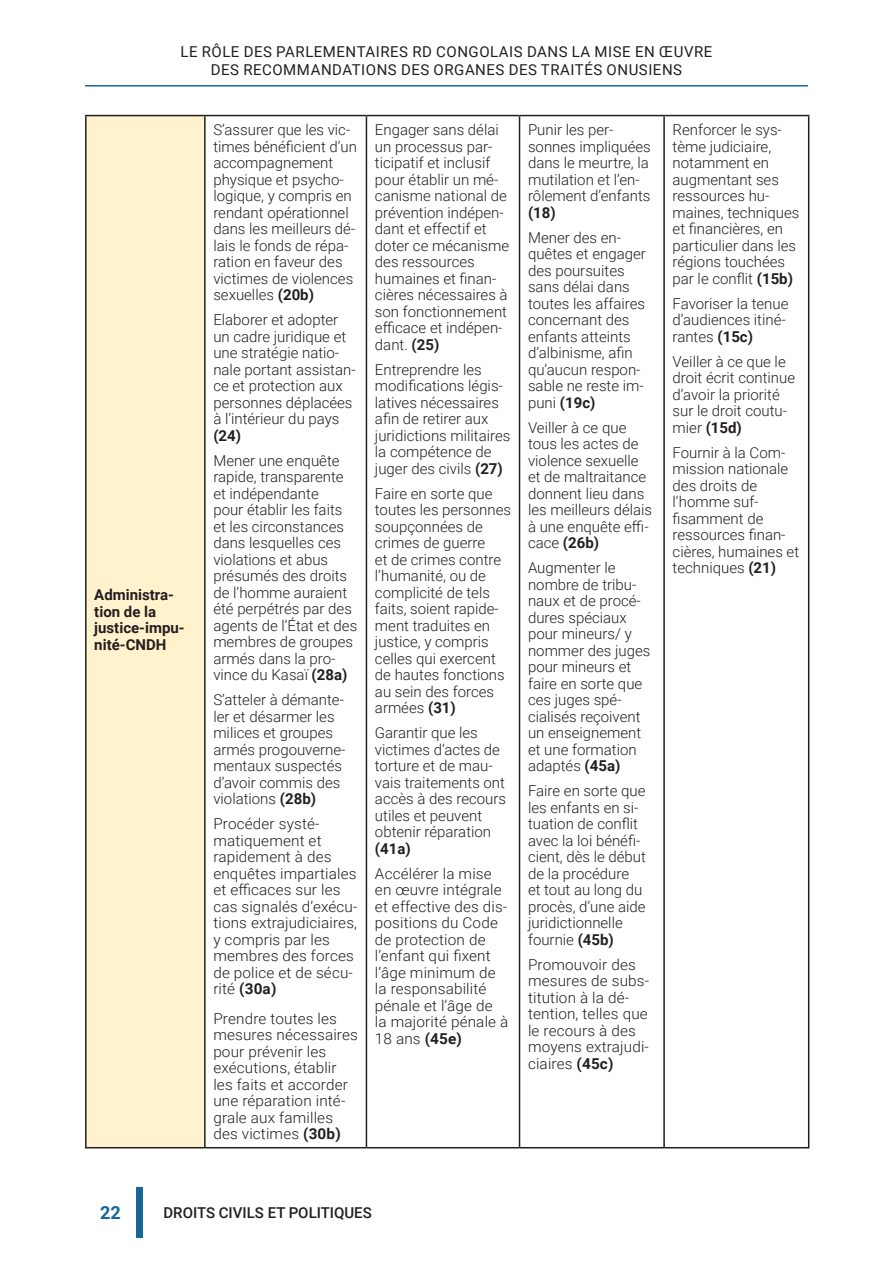
<style>
.page{position:relative;width:893px;height:1263px;background:#fff}
.page>*{position:absolute;margin:0;border:0;box-sizing:border-box;transform-origin:0 0}
.t1{font:700 18px "Roboto";color:#146796}
.List_Paragraph{font:300 15px/16.5px "Roboto";color:#231f20}
.Default{font:300 15px/16.5px "Roboto";color:#231f20}
.t2{font:15px/18px "Roboto";letter-spacing:.035em;color:#231f20;text-align:center}
.t3{font:700 15px/16.5px "Roboto";color:#231f20}
.t4{font:500 15px "Roboto";color:#231f20}
.s1{font-weight:700}
</style>
<div class="page">
<hr style="left:85px;top:85px;width:723px;height:2px;background:#146796">
<div style="left:136px;top:1187px;width:6px;height:50px;background:#146796"></div>
<div style="left:86px;top:116px;width:119px;height:1032px;background:#fff2cc"></div>
<hr style="left:85px;top:116px;width:2px;height:1031px;background:#231f20">
<hr style="left:205px;top:115px;width:161px;height:1px;background:#231f20">
<hr style="left:204px;top:116px;width:2px;height:1031px;background:#231f20">
<hr style="left:366px;top:115px;width:153px;height:1px;background:#231f20">
<hr style="left:366px;top:116px;width:1px;height:1031px;background:#231f20">
<hr style="left:519px;top:115px;width:145px;height:1px;background:#231f20">
<hr style="left:519px;top:116px;width:1px;height:1031px;background:#231f20">
<hr style="left:664px;top:115px;width:145px;height:1px;background:#231f20">
<hr style="left:663px;top:116px;width:2px;height:1031px;background:#231f20">
<hr style="left:808px;top:116px;width:1px;height:1031px;background:#231f20">
<hr style="left:205px;top:1147px;width:161px;height:1px;background:#231f20">
<hr style="left:366px;top:1147px;width:153px;height:1px;background:#231f20">
<hr style="left:519px;top:1147px;width:145px;height:1px;background:#231f20">
<hr style="left:664px;top:1147px;width:145px;height:1px;background:#231f20">
<hr style="left:85px;top:115px;width:120px;height:1px;background:#231f20">
<hr style="left:85px;top:1147px;width:120px;height:1px;background:#231f20">
<p class="t2" style="left:180px;top:42px;width:534px">LE RÔLE DES PARLEMENTAIRES RD CONGOLAIS DANS LA MISE EN ŒUVRE<br>DES RECOMMANDATIONS DES ORGANES DES TRAITÉS ONUSIENS</p>
<p class="t3" style="left:94px;top:586px;width:92px">Administra&shy;tion de la justice-impu&shy;nité-CNDH</p>
<p class="List_Paragraph" style="left:213px;top:121px;width:145px">S’assurer que les vic&shy;times bénéficient d’un accompagnement physique et psycho&shy;logique, y compris en rendant opérationnel dans les meilleurs dé&shy;lais le fonds de répa&shy;ration en faveur des victimes de violences sexuelles <span class="s1">(20b)</span></p>
<p class="List_Paragraph" style="left:213px;top:311px;width:144px">Elaborer et adopter un cadre juridique et une stratégie natio&shy;nale portant assistan&shy;ce et protection aux personnes déplacées à l’intérieur du pays <span class="s1">(24)</span></p>
<p class="List_Paragraph" style="left:213px;top:452px;width:145px">Mener une enquête rapide, transparente et indépendante<br>pour établir les faits et les circonstances dans lesquelles ces violations et abus présumés des droits de l’homme auraient été perpétrés par des agents de l’État et des membres de groupes armés dans la pro&shy;vince du Kasaï <span class="s1">(28a)</span></p>
<p class="List_Paragraph" style="left:213px;top:691px;width:134px">S’atteler à démante&shy;ler et désarmer les milices et groupes armés progouverne&shy;mentaux suspectés d’avoir commis des violations <span class="s1">(28b)</span></p>
<p class="List_Paragraph" style="left:213px;top:815px;width:146px">Procéder systé&shy;matiquement et rapidement à des enquêtes impartiales et efficaces sur les cas signalés d’exécu&shy;tions extrajudiciaires, y compris par les membres des forces de police et de sécu&shy;rité <span class="s1">(30a)</span></p>
<p class="List_Paragraph" style="left:213px;top:1009px;width:146px">Prendre toutes les mesures nécessaires pour prévenir les exécutions, établir les faits et accorder une réparation inté&shy;grale aux familles des victimes <span class="s1">(30b)</span></p>
<p class="List_Paragraph" style="left:375px;top:121px;width:136px">Engager sans délai un processus par&shy;ticipatif et inclusif pour établir un mé&shy;canisme national de prévention indépen&shy;dant et effectif et doter ce mécanisme des ressources humaines et finan&shy;cières nécessaires à son fonctionnement efficace et indépen&shy;dant. <span class="s1">(25)</span></p>
<p class="List_Paragraph" style="left:375px;top:361px;width:137px">Entreprendre les modifications légis&shy;latives nécessaires afin de retirer aux juridictions militaires la compétence de juger des civils <span class="s1">(27)</span></p>
<p class="List_Paragraph" style="left:375px;top:485px;width:138px">Faire en sorte que toutes les personnes soupçonnées de crimes de guerre<br>et de crimes contre l’humanité, ou de complicité de tels faits, soient rapide&shy;ment traduites en justice, y compris celles qui exercent de hautes fonctions au sein des forces armées <span class="s1">(31)</span></p>
<p class="List_Paragraph" style="left:375px;top:724px;width:133px">Garantir que les victimes d’actes de torture et de mau&shy;vais traitements ont accès à des recours utiles et peuvent obtenir réparation <span class="s1">(41a)</span></p>
<p class="List_Paragraph" style="left:375px;top:865px;width:135px">Accélérer la mise en œuvre intégrale et effective des dis&shy;positions du Code de protection de l’enfant qui fixent l’âge minimum de la responsabilité pénale et l’âge de<br>la majorité pénale à<br>18 ans <span class="s1">(45e)</span></p>
<p class="Default" style="left:528px;top:121px;width:124px">Punir les per&shy;sonnes impliquées dans le meurtre, la mutilation et l’en&shy;rôlement d’enfants <span class="s1">(18)</span></p>
<p class="List_Paragraph" style="left:528px;top:229px;width:119px">Mener des en&shy;quêtes et engager des poursuites sans délai dans toutes les affaires concernant des enfants atteints d’albinisme, afin qu’aucun respon&shy;sable ne reste im&shy;puni <span class="s1">(19c)</span></p>
<p class="List_Paragraph" style="left:528px;top:419px;width:126px">Veiller à ce que tous les actes de violence sexuelle et de maltraitance donnent lieu dans les meilleurs délais à une enquête effi&shy;cace <span class="s1">(26b)</span></p>
<p class="List_Paragraph" style="left:528px;top:559px;width:124px">Augmenter le nombre de tribu&shy;naux et de procé&shy;dures spéciaux pour mineurs/ y nommer des juges pour mineurs et faire en sorte que ces juges spé&shy;cialisés reçoivent un enseignement et une formation adaptés <span class="s1">(45a)</span></p>
<p class="List_Paragraph" style="left:528px;top:782px;width:119px">Faire en sorte que les enfants en si&shy;tuation de conflit avec la loi bénéfi&shy;cient, dès le début de la procédure<br>et tout au long du procès, d’une aide juridictionnelle fournie <span class="s1">(45b)</span></p>
<p class="List_Paragraph" style="left:528px;top:956px;width:123px">Promouvoir des mesures de subs&shy;titution à la dé&shy;tention, telles que le recours à des moyens extrajudi&shy;ciaires <span class="s1">(45c)</span></p>
<p class="List_Paragraph" style="left:673px;top:121px;width:128px">Renforcer le sys&shy;tème judiciaire, notamment en augmentant ses ressources hu&shy;maines, techniques et financières, en particulier dans les régions touchées par le conflit <span class="s1">(15b)</span></p>
<p class="List_Paragraph" style="left:673px;top:295px;width:117px">Favoriser la tenue d’audiences itiné&shy;rantes <span class="s1">(15c)</span></p>
<p class="List_Paragraph" style="left:673px;top:353px;width:124px">Veiller à ce que le droit écrit continue d’avoir la priorité sur le droit coutu&shy;mier <span class="s1">(15d)</span></p>
<p class="Default" style="left:673px;top:444px;width:128px">Fournir à la Com&shy;mission nationale des droits de l’homme suf&shy;fisamment de ressources finan&shy;cières, humaines et techniques <span class="s1">(21)</span></p>
<p class="t1" style="left:100px;top:1200px;width:22px">22</p>
<p class="t4" style="left:164px;top:1202px;width:210px">DROITS CIVILS ET POLITIQUES</p>
</div>
